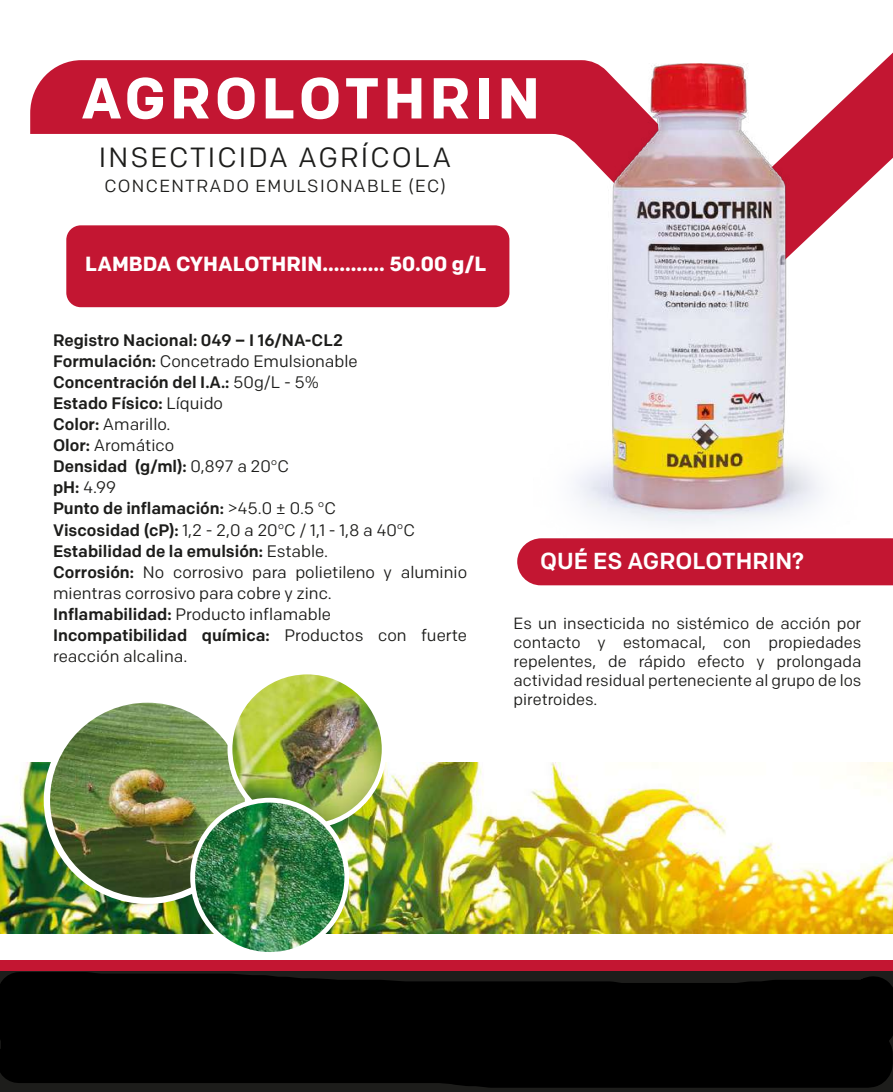
<style>
.page{position:relative;width:893px;height:1092px;background:#fff}
.page>*{position:absolute;margin:0;border:0;box-sizing:border-box;transform-origin:0 0}
.t1{font:700 57.57px "Colfax";letter-spacing:.075em;color:#fff}
.t2{font:27.65px "Colfax";letter-spacing:.075em;color:#1d1d1b}
.t3{font:500 23.1px "Colfax";color:#fff}
.t4{font:700 20.47px "Colfax";color:#fff}
.t5{font:17.5px "Colfax";letter-spacing:.075em;color:#1d1d1b}
.t6{font:16.62px/21px "Colfax";color:#1d1d1b}
.t7{font:16.28px/18.9px "Colfax";color:#1d1d1b;text-align:justify}
.s1{font-weight:500}
</style>
<div class="page">
<div style="left:0;top:960px;width:893px;height:11px;background:#c31632"></div>
<div style="left:0;top:971px;width:893px;height:120px;background:#1d1d1b"></div>
<svg style="left:30px;top:52px;width:863px;height:247px"></svg>
<img style="left:534px;top:63px;width:323px;height:462px">
<div style="left:66px;top:225px;width:443px;height:82px;background:#c31632;border-radius:14px"></div>
<div style="left:517px;top:538px;width:376px;height:47px;background:#c31632"></div>
<img style="left:0;top:762px;width:893px;height:171px">
<img style="left:47px;top:699px;width:201px;height:201px;border-radius:101px">
<div style="left:44px;top:696px;width:207px;height:207px;border:6px solid #fff;border-radius:50%"></div>
<img style="left:230px;top:672px;width:154px;height:154px;border-radius:77px">
<div style="left:228px;top:669px;width:159px;height:159px;border:5px solid #fff;border-radius:50%"></div>
<img style="left:193px;top:800px;width:154px;height:154px;border-radius:77px">
<div style="left:190px;top:797px;width:159px;height:159px;border:5px solid #fff;border-radius:50%"></div>
<svg style="left:0;top:972px;width:893px;height:115px;background:#020202"></svg>
<h1 class="t1" style="left:81px;top:63px;width:460px">AGROLOTHRIN</h1>
<h2 class="t2" style="left:99px;top:140px;width:354px">INSECTICIDA AGRÍCOLA</h2>
<p class="t5" style="left:104px;top:175px;width:343px">CONCENTRADO EMULSIONABLE (EC)</p>
<p class="t4" style="left:85px;top:251px;width:403px">LAMBDA CYHALOTHRIN........... 50.00 g/L</p>
<p class="t6" style="left:53px;top:330px;width:416px"><span class="s1">Registro Nacional: 049 – I 16/NA-CL2<br>Formulación:</span> Concetrado Emulsionable<br><span class="s1">Concentración del I.A.:</span> 50g/L - 5%<br><span class="s1">Estado Físico:</span> Líquido<br><span class="s1">Color:</span> Amarillo.<br><span class="s1">Olor:</span> Aromático<br><span class="s1">Densidad (g/ml):</span> 0,897 a 20°C<br><span class="s1">pH:</span> 4.99<br><span class="s1">Punto de inflamación:</span> &gt;45.0 ± 0.5 °C<br><span class="s1">Viscosidad (cP):</span> 1,2 - 2,0 a 20°C / 1,1 - 1,8 a 40°C<br><span class="s1">Estabilidad de la emulsión:</span> Estable.<br><span class="s1">Corrosión:</span> No corrosivo para polietileno y aluminio mientras corrosivo para cobre y zinc.<br><span class="s1">Inflamabilidad:</span> Producto inflamable<br><span class="s1">Incompatibilidad química:</span> Productos con fuerte reacción alcalina.</p>
<h3 class="t3" style="left:540px;top:546px;width:265px">QUÉ ES AGROLOTHRIN?</h3>
<p class="t7" style="left:514px;top:614px;width:349px">Es un insecticida no sistémico de acción por contacto y estomacal, con propiedades repelentes, de rápido efecto y prolongada actividad residual perteneciente al grupo de los piretroides.</p>
</div>
